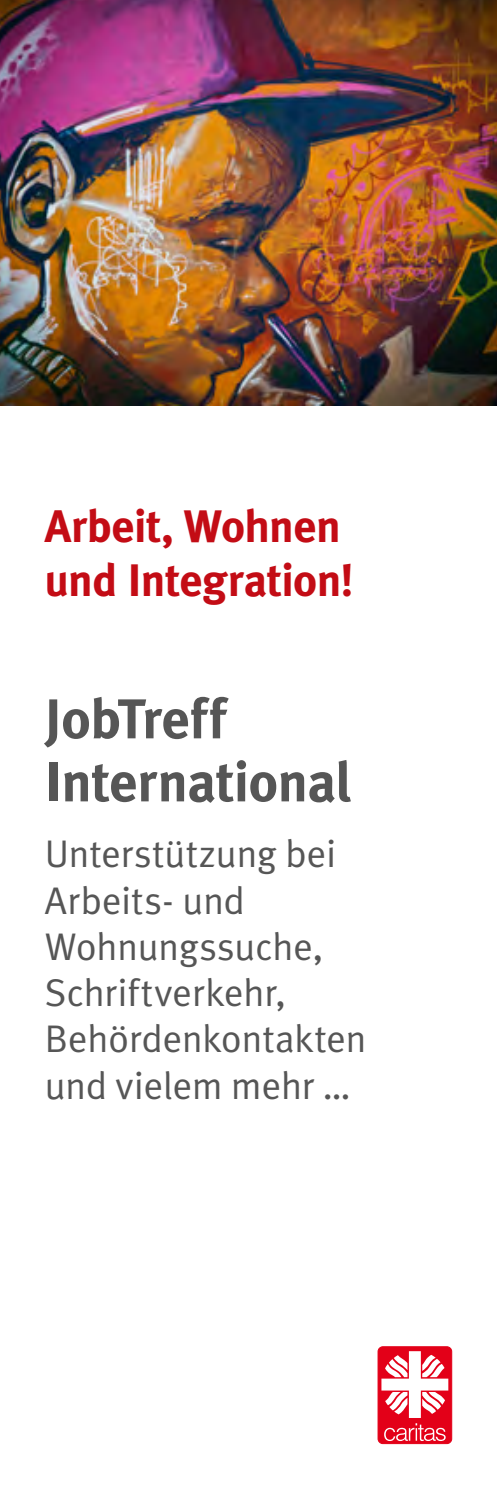
<style>
.page{position:relative;width:497px;height:1489px;background:#fff}
.page>*{position:absolute;margin:0;border:0;box-sizing:border-box;transform-origin:0 0}
.t1{font:700 56px/63px "Meta Plus";letter-spacing:-.01em;color:#565656}
.t2{font:700 45.5px/54.6px "Meta Plus";letter-spacing:-.01em;color:#c30c15}
.t3{font:38.5px/46.2px "Meta Plus Normal";color:#565656}
</style>
<div class="page">
<div style="left:377px;top:1346px;width:74px;height:97px;background:#e30018;border-radius:5px"></div>
<div style="left:377px;top:1346px;width:74px;height:97px;border:1px solid #e30018;border-radius:5px"></div>
<svg style="left:381px;top:1351px;width:66px;height:89px"></svg>
<img style="left:0;top:0;width:496px;height:405px">
<p class="t2" style="left:45px;top:498px;width:310px">Arbeit, Wohnen und Integration!</p>
<h1 class="t1" style="left:45px;top:687px;width:309px">JobTreff<br>International</h1>
<p class="t3" style="left:45px;top:830px;width:323px">Unterstützung bei<br>Arbeits- und<br>Wohnungssuche,<br>Schriftverkehr,<br>Behördenkontakten und vielem mehr …</p>
</div>
